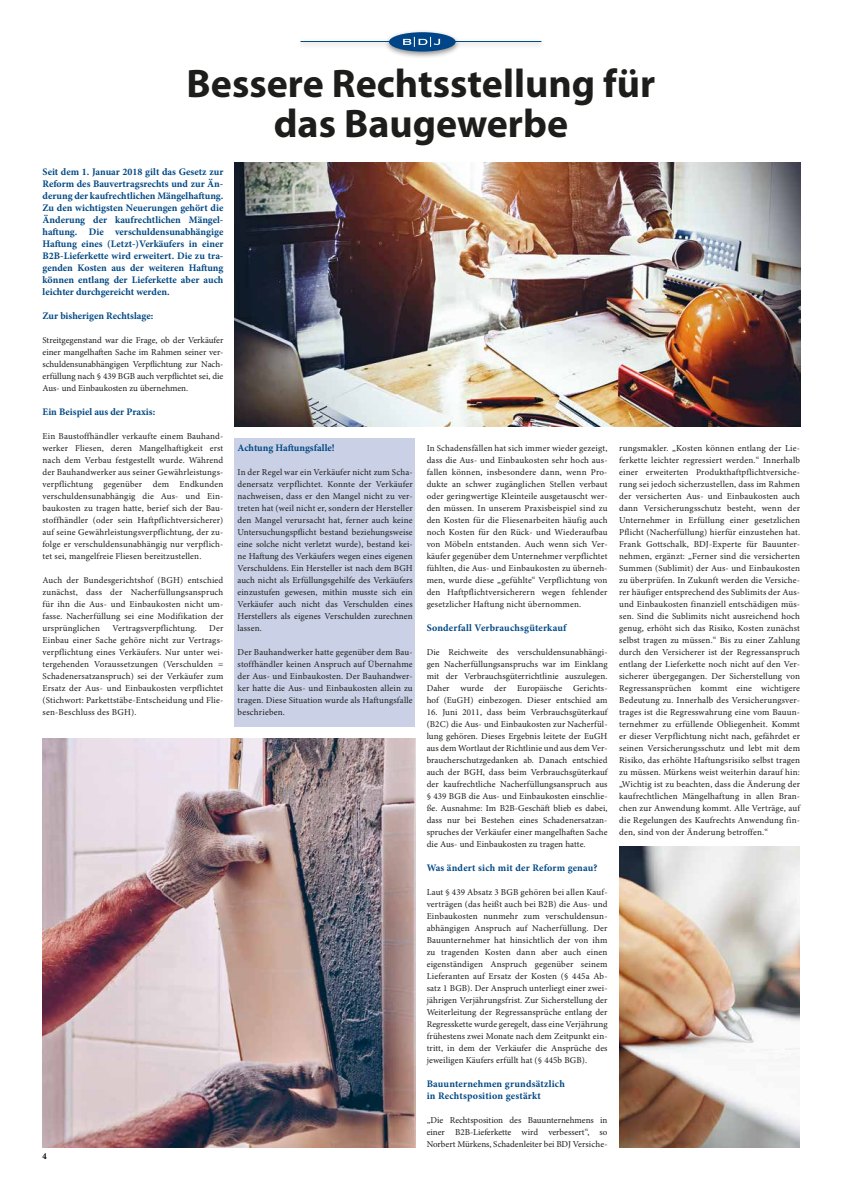
<style>
.page{position:relative;width:842px;height:1191px;background:#fff}
.page>*{position:absolute;margin:0;border:0;box-sizing:border-box;transform-origin:0 0}
.t1{font:700 40px/40px "Myriad Pro";color:#1d1d1b;text-align:center}
.t2{font:700 10px/12px "Minion Pro";letter-spacing:.005em;color:#004884;text-align:justify}
.t3{font:9px/12px "Minion Pro";letter-spacing:.01em;color:#1d1d1b;text-align:justify}
</style>
<div class="page">
<img style="left:234px;top:163px;width:566px;height:263px">
<img style="left:43px;top:738px;width:372px;height:409px">
<img style="left:619px;top:846px;width:180px;height:301px">
<div style="left:234px;top:439px;width:181px;height:288px;background:#cad1e6"></div>
<div style="left:296px;top:38px;width:250px;height:12px;background:#f7f7f7"></div>
<hr style="left:300px;top:41px;width:241px;height:1px;background:#004884">
<div style="left:384px;top:29px;width:77px;height:30px;background:#1d1d1b;opacity:.5"></div>
<div style="left:389px;top:32px;width:67px;height:20px;background:#004587;border-radius:50%"></div>
<svg style="left:403px;top:37px;width:37px;height:10px"></svg>
<h1 class="t1" style="left:186px;top:64px;width:470px">Bessere Rechtsstellung für das Baugewerbe</h1>
<p class="t2" style="left:43px;top:165px;width:182px">Seit dem 1. Januar 2018 gilt das Gesetz zur Reform des Bauvertragsrechts und zur Än&shy;derung der kaufrechtlichen Mängelhaftung.<br>Zu den wichtigsten Neuerungen gehört die Änderung der kaufrechtlichen Mängel&shy;haftung. Die verschuldensunabhängige Haftung eines (Letzt-)Verkäufers in einer B2B-Lieferkette wird erweitert. Die zu tra&shy;genden Kosten aus der weiteren Haftung können entlang der Lieferkette aber auch leichter durchgereicht werden.</p>
<p class="t2" style="left:43px;top:309px;width:112px">Zur bisherigen Rechtslage:</p>
<p class="t3" style="left:43px;top:334px;width:182px">Streitgegenstand war die Frage, ob der Verkäufer einer mangelhaften Sache im Rahmen seiner ver&shy;schuldensunabhängigen Verpflichtung zur Nach&shy;erfüllung nach § 439 BGB auch verpflichtet sei, die Aus- und Einbaukosten zu übernehmen.</p>
<p class="t2" style="left:43px;top:405px;width:114px">Ein Beispiel aus der Praxis:</p>
<p class="t3" style="left:43px;top:430px;width:182px">Ein Baustoffhändler verkaufte einem Bauhand&shy;werker Fliesen, deren Mangelhaftigkeit erst nach dem Verbau festgestellt wurde. Während der Bauhandwerker aus seiner Gewährleistungs&shy;verpflichtung gegenüber dem Endkunden verschuldensunabhängig die Aus- und Ein&shy;baukosten zu tragen hatte, berief sich der Bau&shy;stoffhändler (oder sein Haftpflichtversicherer) auf seine Gewährleistungsverpflichtung, der zu&shy;folge er verschuldensunabhängig nur verpflich&shy;tet sei, mangelfreie Fliesen bereitzustellen.</p>
<p class="t3" style="left:43px;top:574px;width:182px">Auch der Bundesgerichtshof (BGH) entschied zunächst, dass der Nacherfüllungsanspruch für ihn die Aus- und Einbaukosten nicht um&shy;fasse. Nacherfüllung sei eine Modifikation der ursprünglichen</p>
<p class="t2" style="left:238px;top:441px;width:99px">Achtung Haftungsfalle!</p>
<p class="t3" style="left:238px;top:466px;width:177px">In der Regel war ein Verkäufer nicht zum Scha&shy;denersatz verpflichtet. Konnte der Verkäufer nachweisen, dass er den Mangel nicht zu ver&shy;treten hat (weil nicht er, sondern der Hersteller den Mangel verursacht hat, ferner auch keine Untersuchungspflicht bestand beziehungsweise eine solche nicht verletzt wurde), bestand kei&shy;ne Haftung des Verkäufers wegen eines eigenen Verschuldens. Ein Hersteller ist nach dem BGH auch nicht als Erfüllungsgehilfe des Verkäufers einzustufen gewesen, mithin musste sich ein Verkäufer auch nicht das Verschulden eines Herstellers als eigenes Verschulden zurechnen lassen.</p>
<p class="t3" style="left:238px;top:646px;width:177px">Der Bauhandwerker hatte gegenüber dem Bau&shy;stoffhändler keinen Anspruch auf Übernahme der Aus- und Einbaukosten. Der Bauhandwer&shy;ker hatte die Aus- und Einbaukosten allein zu tragen. Diese Situation wurde als Haftungsfalle beschrieben.</p>
<p class="t3" style="left:427px;top:442px;width:182px">In Schadensfällen hat sich immer wieder gezeigt, dass die Aus- und Einbaukosten sehr hoch aus&shy;fallen können, insbesondere dann, wenn Pro&shy;dukte an schwer zugänglichen Stellen verbaut oder geringwertige Kleinteile ausgetauscht wer&shy;den müssen. In unserem Praxisbeispiel sind zu den Kosten für die Fliesenarbeiten häufig auch noch Kosten für den Rück- und Wiederaufbau von Möbeln entstanden. Auch wenn sich Ver&shy;käufer gegenüber dem Unternehmer verpflichtet fühlten, die Aus- und Einbaukosten zu überneh&shy;men, wurde diese „gefühlte“ Verpflichtung von den Haftpflichtversicherern wegen fehlender gesetzlicher Haftung nicht übernommen.</p>
<p class="t2" style="left:427px;top:621px;width:141px">Sonderfall Verbrauchsgüterkauf</p>
<p class="t3" style="left:427px;top:646px;width:182px">Die Reichweite des verschuldensunabhängi&shy;gen Nacherfüllungsanspruchs war im Einklang mit der Verbrauchsgüterrichtlinie auszulegen.<br>Daher wurde der Europäische Gerichts&shy;hof (EuGH) einbezogen. Dieser entschied am</p>
<p class="t3" style="left:427px;top:706px;width:182px">16. Juni 2011, dass beim Verbrauchsgüterkauf (B2C) die Aus- und Einbaukosten zur Nacherfül&shy;lung gehören. Dieses Ergebnis leitete der EuGH aus dem Wortlaut der Richtlinie und aus dem Ver&shy;braucherschutzgedanken ab. Danach entschied auch der BGH, dass beim Verbrauchsgüterkauf der kaufrechtliche Nacherfüllungsanspruch aus § 439 BGB die Aus- und Einbaukosten einschlie&shy;ße. Ausnahme: Im B2B-Geschäft blieb es dabei, dass nur bei Bestehen eines Schadenersatzan&shy;spruches der Verkäufer einer mangelhaften Sache die Aus- und Einbaukosten zu tragen hatte.</p>
<p class="t2" style="left:427px;top:861px;width:172px">Was ändert sich mit der Reform genau?</p>
<p class="t3" style="left:427px;top:886px;width:182px">Laut § 439 Absatz 3 BGB gehören bei allen Kauf&shy;verträgen (das heißt auch bei B2B) die Aus- und Einbaukosten nunmehr zum verschuldensun&shy;abhängigen Anspruch auf Nacherfüllung. Der Bauunternehmer hat hinsichtlich der von ihm zu tragenden Kosten dann aber auch einen eigenständigen Anspruch gegenüber seinem Lieferanten auf Ersatz der Kosten (§ 445a Ab&shy;satz 1 BGB). Der Anspruch unterliegt einer zwei&shy;jährigen Verjährungsfrist. Zur Sicherstellung der Weiterleitung der Regressansprüche entlang der Regresskette wurde geregelt, dass eine Verjährung frühestens zwei Monate nach dem Zeitpunkt ein&shy;tritt, in dem der Verkäufer die Ansprüche des jeweiligen Käufers erfüllt hat (§ 445b BGB).</p>
<p class="t2" style="left:427px;top:1077px;width:140px">Bauunternehmen grundsätzlich in Rechtsposition gestärkt</p>
<p class="t3" style="left:427px;top:1114px;width:182px">„Die Rechtsposition des Bauunternehmens in einer B2B-Lieferkette wird verbessert“, so Norbert Mürkens, Schadenleiter bei BDJ Versiche-</p>
<p class="t3" style="left:619px;top:442px;width:182px">rungsmakler. „Kosten können entlang der Lie&shy;ferkette leichter regressiert werden.“ Innerhalb einer erweiterten Produkthaftpflichtversiche&shy;rung sei jedoch sicherzustellen, dass im Rahmen der versicherten Aus- und Einbaukosten auch dann Versicherungsschutz besteht, wenn der Unternehmer in Erfüllung einer gesetzlichen Pflicht (Nacherfüllung) hierfür einzustehen hat.<br>Frank Gottschalk, BDJ-Experte für Bauunter&shy;nehmen, ergänzt: „Ferner sind die versicherten Summen (Sublimit) der Aus- und Einbaukosten zu überprüfen. In Zukunft werden die Versiche&shy;rer häufiger entsprechend des Sublimits der Aus&shy;und Einbaukosten finanziell entschädigen müs&shy;sen. Sind die Sublimits nicht ausreichend hoch genug, erhöht sich das Risiko, Kosten zunächst selbst tragen zu müssen.“ Bis zu einer Zahlung durch den Versicherer ist der Regressanspruch entlang der Lieferkette noch nicht auf den Ver&shy;sicherer übergegangen. Der Sicherstellung von Regressansprüchen kommt eine wichtigere Bedeutung zu. Innerhalb des Versicherungsver&shy;trages ist die Regresswahrung eine vom Bauun&shy;ternehmer zu erfüllende Obliegenheit. Kommt er dieser Verpflichtung nicht nach, gefährdet er seinen Versicherungsschutz und lebt mit dem Risiko, das erhöhte Haftungsrisiko selbst tragen zu müssen. Mürkens weist weiterhin darauf hin: „Wichtig ist zu beachten, dass die Änderung der kaufrechtlichen Mängelhaftung in allen Bran&shy;chen zur Anwendung kommt. Alle Verträge, auf die Regelungen des Kaufrechts Anwendung fin&shy;den, sind von der Änderung betroffen.“</p>
<p class="t3" style="left:112px;top:622px;width:86px">Vertragsverpflichtung.</p>
<p class="t3" style="left:43px;top:622px;width:182px;text-indent:167px">Der Einbau einer Sache gehöre nicht zur Vertrags&shy;verpflichtung eines Verkäufers. Nur unter wei&shy;tergehenden Voraussetzungen (Verschulden = Schadenersatzanspruch) sei der Verkäufer zum Ersatz der Aus- und Einbaukosten verpflichtet (Stichwort: Parkettstäbe-Entscheidung und Flie&shy;sen-Beschluss des BGH).</p>
<p class="t3" style="left:43px;top:1150px;width:6px">4</p>
</div>
